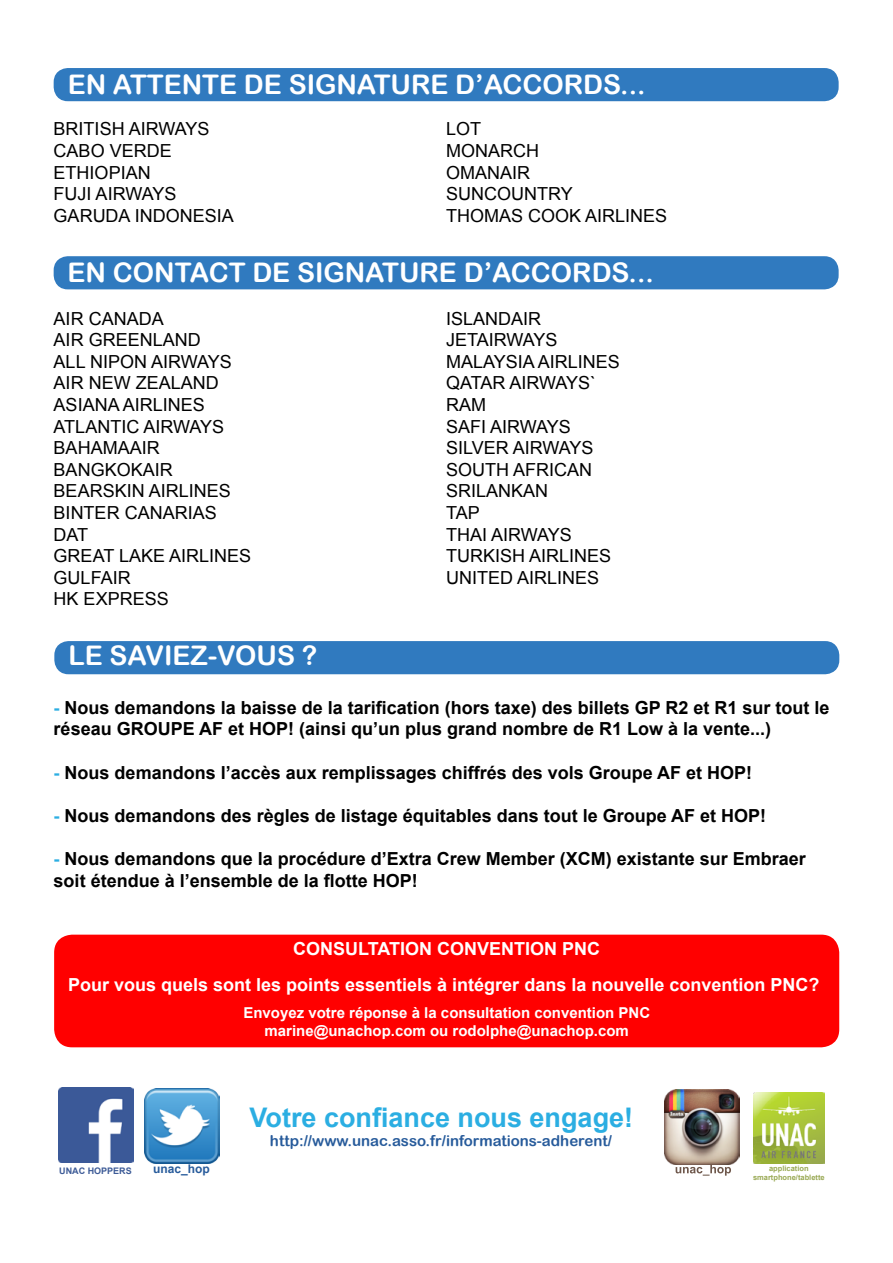
<style>
.page{position:relative;width:893px;height:1263px;background:#fff}
.page>*{position:absolute;margin:0;border:0;box-sizing:border-box;transform-origin:0 0}
.t1{font:27px "Arial Rounded MT Bold";color:#fff}
.t2{font:700 27px "Arial";color:#2baee2}
.t3{font:18px/21.6px "Arial";color:#000}
.t4{font:700 18px/21.6px "Arial";color:#000}
.t5{font:700 18px "Arial";color:#fff}
.t6{font:700 15px/18px "Arial";color:#fff;text-align:center}
.t7{font:15px "Arial Rounded MT Bold";color:#275b9b}
.t8{font:700 12px "Arial";color:#275b9b}
.t9{font:700 9px "Arial";color:#3d5b97}
.t10{font:700 7.5px/9px "Arial";color:#98a852;text-align:center}
.s1{color:#2baee2}
</style>
<div class="page">
<div style="left:54px;top:935px;width:785px;height:112px;background:#f00;border-radius:18px"></div>
<img style="left:58px;top:1088px;width:76px;height:75px">
<img style="left:664px;top:1089px;width:75px;height:75px">
<svg style="left:676px;top:1165px;width:55px;height:11px"></svg>
<img style="left:753px;top:1092px;width:72px;height:72px">
<img style="left:145px;top:1088px;width:75px;height:75px">
<div style="left:56px;top:70px;width:780px;height:29px;background:#307abf;border-radius:12px"></div>
<div style="left:54px;top:68px;width:785px;height:33px;border:4px solid #307abf;border-radius:12px"></div>
<div style="left:56px;top:258px;width:780px;height:29px;background:#307abf;border-radius:12px"></div>
<div style="left:54px;top:256px;width:785px;height:33px;border:4px solid #307abf;border-radius:12px"></div>
<div style="left:57px;top:643px;width:780px;height:29px;background:#307abf;border-radius:12px"></div>
<div style="left:54px;top:641px;width:785px;height:33px;border:4px solid #307abf;border-radius:12px"></div>
<h1 class="t1" style="left:68px;top:69px;width:579px">EN ATTENTE DE SIGNATURE D’ACCORDS...</h1>
<p class="t3" style="left:54px;top:118px;width:182px">BRITISH AIRWAYS<br>CABO VERDE<br>ETHIOPIAN<br>FUJI AIRWAYS<br>GARUDA INDONESIA</p>
<p class="t3" style="left:446px;top:118px;width:223px">LOT<br>MONARCH<br>OMANAIR<br>SUNCOUNTRY<br>THOMAS COOK AIRLINES</p>
<h1 class="t1" style="left:68px;top:256px;width:588px">EN CONTACT DE SIGNATURE D’ACCORDS...</h1>
<p class="t3" style="left:54px;top:308px;width:199px">AIR CANADA<br>AIR GREENLAND<br>ALL NIPON AIRWAYS<br>AIR NEW ZEALAND<br>ASIANA AIRLINES<br>ATLANTIC AIRWAYS<br>BAHAMAAIR<br>BANGKOKAIR<br>BEARSKIN AIRLINES<br>BINTER CANARIAS<br>DAT<br>GREAT LAKE AIRLINES<br>GULFAIR<br>HK EXPRESS</p>
<p class="t3" style="left:446px;top:308px;width:175px">ISLANDAIR<br>JETAIRWAYS<br>MALAYSIA AIRLINES<br>QATAR AIRWAYS`<br>RAM<br>SAFI AIRWAYS<br>SILVER AIRWAYS<br>SOUTH AFRICAN<br>SRILANKAN<br>TAP<br>THAI AIRWAYS<br>TURKISH AIRLINES<br>UNITED AIRLINES</p>
<h1 class="t1" style="left:68px;top:640px;width:250px">LE SAVIEZ-VOUS ?</h1>
<p class="t4" style="left:54px;top:697px;width:777px"><span class="s1">-</span> Nous demandons la baisse de la tarification (hors taxe) des billets GP R2 et R1 sur tout le réseau GROUPE AF et HOP! (ainsi qu’un plus grand nombre de R1 Low à la vente...)</p>
<p class="t4" style="left:54px;top:762px;width:700px"><span class="s1">-</span> Nous demandons l’accès aux remplissages chiffrés des vols Groupe AF et HOP!</p>
<p class="t4" style="left:54px;top:805px;width:714px"><span class="s1">-</span> Nous demandons des règles de listage équitables dans tout le Groupe AF et HOP!</p>
<p class="t4" style="left:54px;top:848px;width:754px"><span class="s1">-</span> Nous demandons que la procédure d’Extra Crew Member (XCM) existante sur Embraer soit étendue à l’ensemble de la flotte HOP!</p>
<p class="t5" style="left:293px;top:937px;width:308px">CONSULTATION CONVENTION PNC</p>
<p class="t5" style="left:68px;top:972px;width:753px">Pour vous quels sont les points essentiels à intégrer dans la nouvelle convention PNC?</p>
<p class="t6" style="left:243px;top:1004px;width:408px">Envoyez votre réponse à la consultation convention PNC marine@unachop.com ou rodolphe@unachop.com</p>
<h1 class="t2" style="left:250px;top:1100px;width:385px">Votre confiance nous engage!</h1>
<p class="t7" style="left:270px;top:1131px;width:343px">http://www.unac.asso.fr/informations-adherent/</p>
<p class="t8" style="left:153px;top:1161px;width:58px">unac_hop</p>
<p class="t9" style="left:59px;top:1165px;width:74px">UNAC HOPPERS</p>
<p class="t10" style="left:753px;top:1164px;width:73px">application smartphone/tablette</p>
</div>
